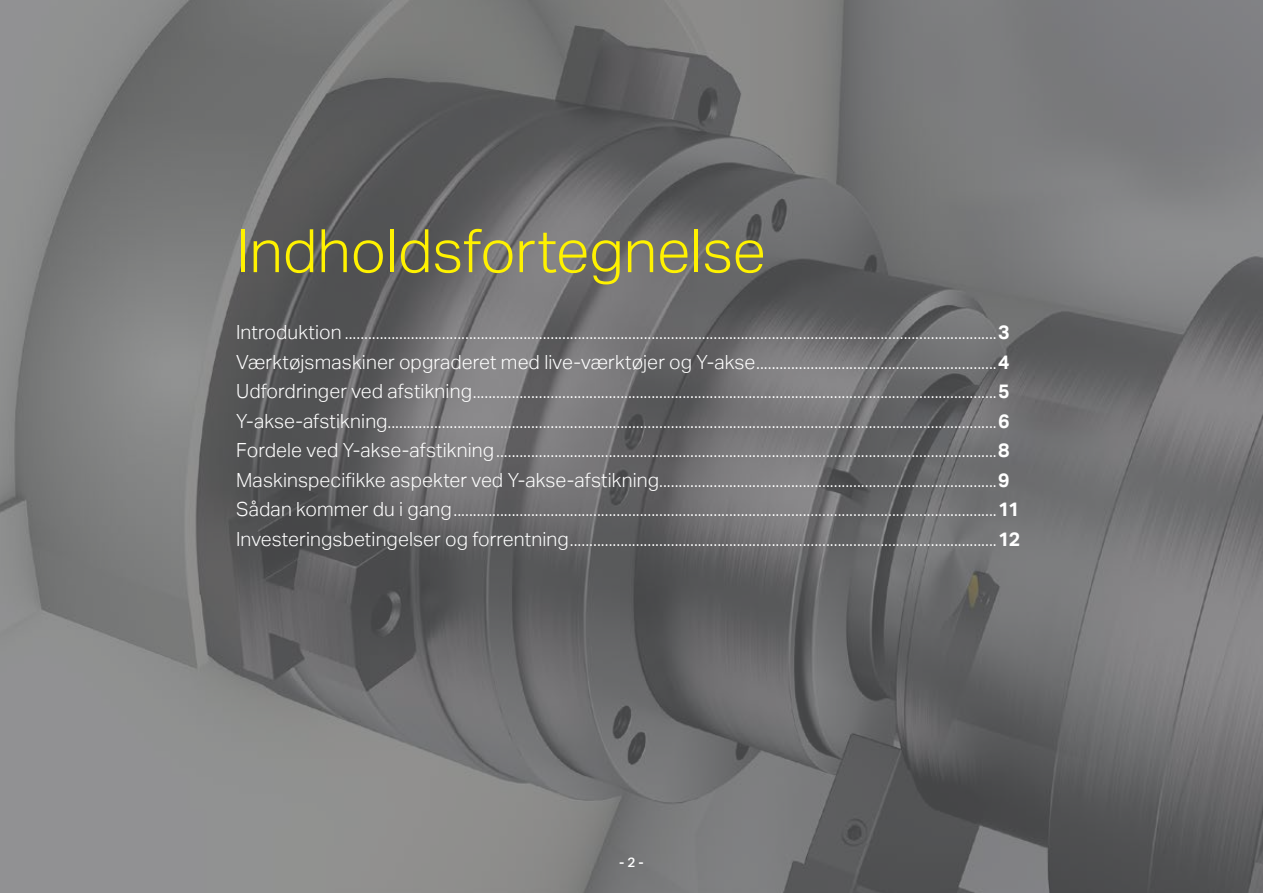
<style>
.page{position:relative;width:1263px;height:893px;background:#fff}
.page>*{position:absolute;margin:0;border:0;box-sizing:border-box;transform-origin:0 0}
.t1{font:300 60px "Aktiv Grotesk";letter-spacing:-.005em;color:#fff200}
.t2{font:300 19.5px/29.5px "Aktiv Grotesk";letter-spacing:.005em;color:#fff}
.t3{font:500 13.5px "Aktiv Grotesk";color:#fff}
.s1{font-weight:700}
</style>
<div class="page">
<img style="left:0;top:0;width:1263px;height:893px">
<h1 class="t1" style="left:236px;top:216px;width:531px">Indholdsfortegnelse</h1>
<p class="t2" style="left:236px;top:318px;width:786px">Introduktion ........................................................................................................................................................................<span class="s1">3<br></span>Værktøjsmaskiner opgraderet med live-værktøjer og Y-akse..............................................................<span class="s1">4<br></span>Udfordringer ved afstikning.......................................................................................................................................<span class="s1">5<br></span>Y-akse-afstikning.............................................................................................................................................................<span class="s1">6<br></span>Fordele ved Y-akse-afstikning.................................................................................................................................<span class="s1">8<br></span>Maskinspecifikke aspekter ved Y-akse-afstikning.......................................................................................<span class="s1">9<br></span>Sådan kommer du i gang............................................................................................................................................<span class="s1">11<br></span>Investeringsbetingelser og forrentning..............................................................................................................<span class="s1">12</span></p>
<p class="t3" style="left:619px;top:854px;width:26px">- 2 -</p>
</div>
